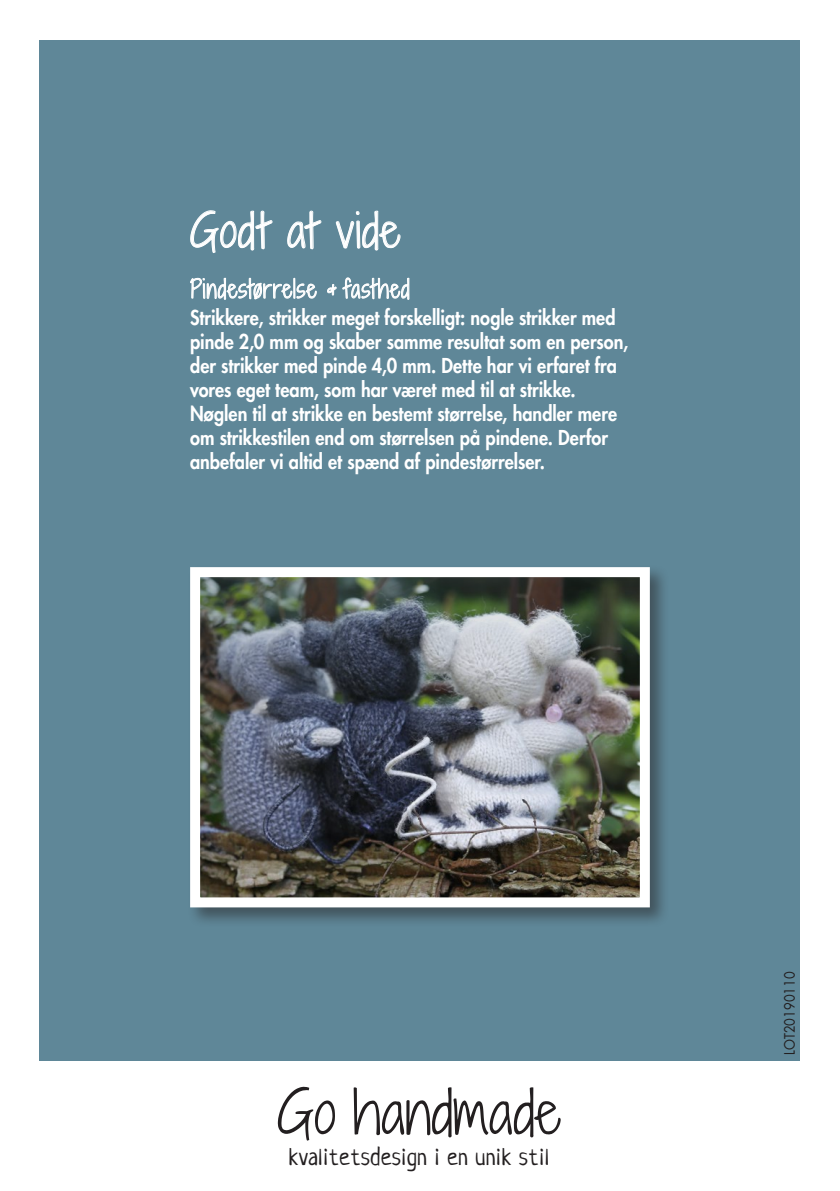
<style>
.page{position:relative;width:840px;height:1191px;background:#fff}
.page>*{position:absolute;margin:0;border:0;box-sizing:border-box;transform-origin:0 0}
.t1{font:300 44px "Shadows Into";letter-spacing:.025em;color:#fff}
.t2{font:24.2px "Neucha";letter-spacing:.02em;color:#231f20}
.t3{font:300 24px "Shadows Into";letter-spacing:.045em;color:#fff;scale:.9 1}
.t4{font:800 20px/24px "Futura Std";color:#fff;scale:.9 1}
.t5{font:14px "Futura Std";color:#231f20;scale:.9 1}
</style>
<div class="page">
<div style="left:40px;top:40px;width:759px;height:1020px;background:#5f8798"></div>
<div style="left:186px;top:564px;width:483px;height:363px;background:#231f20;opacity:.5"></div>
<img style="left:186px;top:564px;width:468px;height:348px">
<svg style="left:277px;top:1086px;width:58px;height:54px"></svg>
<svg style="left:353px;top:1087px;width:207px;height:50px"></svg>
<svg style="left:190px;top:210px;width:131px;height:90px"></svg>
<svg style="left:327px;top:210px;width:82px;height:90px"></svg>
<h1 class="t1" style="left:190px;top:198px;width:212px">Godt at vide</h1>
<p class="t3" style="left:190px;top:271px;width:245px">Pindestørrelse &amp; fasthed</p>
<p class="t4" style="left:190px;top:306px;width:488px">Strikkere, strikker meget forskelligt: nogle strikker med pinde 2,0 mm og skaber samme resultat som en person, der strikker med pinde 4,0 mm. Dette har vi erfaret fra vores eget team, som har været med til at strikke.<br>Nøglen til at strikke en bestemt størrelse, handler mere om strikkestilen end om størrelsen på pindene. Derfor anbefaler vi altid et spænd af pindestørrelser.</p>
<p class="t2" style="left:289px;top:1142px;width:262px">kvalitetsdesign i en unik stil</p>
<p class="t5" style="left:780px;top:1054px;width:94px;rotate:-90deg">LOT20190110</p>
</div>
